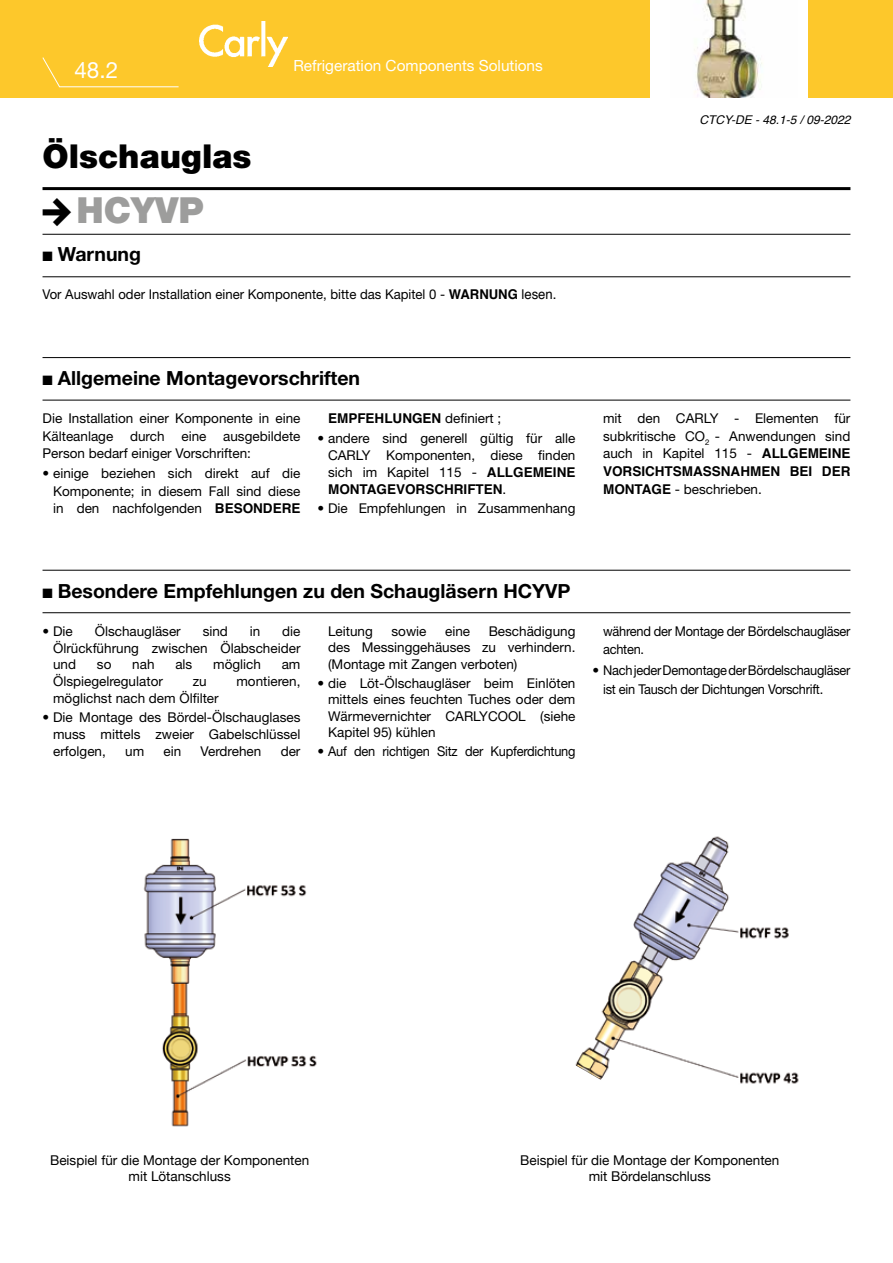
<style>
.page{position:relative;width:893px;height:1263px;background:#fff}
.page>*{position:absolute;margin:0;border:0;box-sizing:border-box;transform-origin:0 0}
.t1{font:900 36px "Helvetica Neue LT Pro";color:#9d9d9c}
.t2{font:900 33px "Helvetica Neue LT Pro";color:#000}
.t3{font:22.5px "Helvetica Neue LT Pro";color:#fff}
.t4{font:700 19.5px "Helvetica Neue LT Pro";color:#000}
.t5{font:15.3px "Helvetica Neue LT Pro";color:#fff}
.t6{font:13.5px/17.7px "Helvetica Neue LT Pro";color:#000;text-align:justify}
.t7{font:13.5px/18.6px "Helvetica Neue LT Pro";letter-spacing:-.02em;color:#000}
.t8{font:13.5px/16.2px "Helvetica Neue";color:#000;text-align:center}
.t9{font:700 13.5px "Helvetica";color:#000}
.t10{font:13.5px/18.6px "Helvetica Neue LT Pro";letter-spacing:-.02em;color:#000;scale:.95 1}
.t11{font:italic 12px "Helvetica";color:#000}
.s1{font-family:"Helvetica";font-weight:700}
.s2{font-family:"Helvetica"}
.s3{font-family:"Helvetica Neue LT Pro";font-weight:400}
</style>
<div class="page">
<div style="left:0;top:0;width:893px;height:98px;background:#fdc82b"></div>
<hr style="left:43px;top:187px;width:807px;height:3px;background:#000">
<hr style="left:43px;top:234px;width:807px;height:1px;background:#000">
<hr style="left:43px;top:276px;width:807px;height:1px;background:#000">
<div style="left:651px;top:0;width:157px;height:101px;background:#fff"></div>
<img style="left:200px;top:21px;width:87px;height:45px">
<svg style="left:42px;top:57px;width:137px;height:31px"></svg>
<img style="left:695px;top:0;width:67px;height:98px">
<img style="left:143px;top:838px;width:174px;height:289px">
<img style="left:603px;top:836px;width:196px;height:248px">
<svg style="left:575px;top:1008px;width:85px;height:76px"></svg>
<hr style="left:43px;top:357px;width:807px;height:1px;background:#000">
<hr style="left:43px;top:400px;width:807px;height:1px;background:#000">
<hr style="left:43px;top:570px;width:807px;height:1px;background:#000">
<hr style="left:43px;top:612px;width:807px;height:1px;background:#000">
<h3 class="t3" style="left:74px;top:56px;width:45px">48.2</h3>
<h2 class="t2" style="left:43px;top:137px;width:210px">Ölschauglas</h2>
<h1 class="t1" style="left:77px;top:188px;width:129px">HCYVP</h1>
<h3 class="t4" style="left:43px;top:242px;width:100px">■ Warnung</h3>
<p class="t5" style="left:293px;top:56px;width:251px">Refrigeration Components Solutions</p>
<p class="t6" style="left:43px;top:285px;width:515px">Vor Auswahl oder Installation einer Komponente, bitte das Kapitel 0 - <span class="s1">WARNUNG</span> <span class="s2">lesen</span>.</p>
<p class="t11" style="left:699px;top:110px;width:152px">CTCY-DE - 48.1-5 / 09-2022</p>
<h3 class="t4" style="left:43px;top:365px;width:319px">■ Allgemeine Montagevorschriften</h3>
<p class="t6" style="left:43px;top:409px;width:259px">Die Installation einer Komponente in eine Kälteanlage durch eine ausgebildete Person bedarf einiger Vorschriften:</p>
<p class="t6" style="left:53px;top:464px;width:249px;text-indent:-11px">• einige beziehen sich direkt auf die Komponente; in diesem Fall sind diese in den nachfolgenden <span class="s1">BESONDERE</span></p>
<p class="t9" style="left:328px;top:408px;width:175px">EMPFEHLUNGEN <span class="s3">definiert ;</span></p>
<p class="t6" style="left:328px;top:429px;width:249px;line-height:17.1px;text-indent:-11px">• andere sind generell gültig für alle CARLY Komponenten, diese finden sich im Kapitel 115 - <span class="s1">ALLGEMEINE</span></p>
<p class="t9" style="left:328px;top:478px;width:180px">MONTAGEVORSCHRIFTEN<span class="s3">.</span></p>
<p class="t6" style="left:317px;top:499px;width:259px">• Die Empfehlungen in Zusammenhang</p>
<p class="t6" style="left:603px;top:409px;width:249px">mit den CARLY - Elementen für subkritische CO<sub>2</sub> - Anwendungen sind auch in Kapitel 115 - <span class="s1">ALLGEMEINE</span></p>
<p class="t9" style="left:603px;top:460px;width:249px">VORSICHTSMASSNAHMEN BEI DER</p>
<p class="t6" style="left:603px;top:479px;width:160px"><span class="s1">MONTAGE</span> - beschrieben.</p>
<h3 class="t4" style="left:43px;top:578px;width:529px">■ Besondere Empfehlungen zu den Schaugläsern HCYVP</h3>
<p class="t6" style="left:43px;top:622px;width:32px">• Die</p>
<p class="t6" style="left:95px;top:622px;width:88px">Ölschaugläser</p>
<p class="t6" style="left:203px;top:622px;width:27px">sind</p>
<p class="t6" style="left:250px;top:622px;width:12px">in</p>
<p class="t6" style="left:53px;top:622px;width:249px;line-height:17px;text-indent:229px">die Ölrückführung zwischen Ölabscheider und</p>
<p class="t6" style="left:97px;top:655px;width:16px">so</p>
<p class="t6" style="left:132px;top:655px;width:24px">nah</p>
<p class="t6" style="left:175px;top:655px;width:18px">als</p>
<p class="t6" style="left:213px;top:655px;width:49px">möglich</p>
<p class="t6" style="left:282px;top:655px;width:20px">am</p>
<p class="t6" style="left:53px;top:672px;width:111px">Ölspiegelregulator</p>
<p class="t6" style="left:193px;top:672px;width:15px">zu</p>
<p class="t6" style="left:236px;top:672px;width:66px">montieren,</p>
<p class="t6" style="left:53px;top:689px;width:167px">möglichst nach dem Ölfilter</p>
<p class="t6" style="left:53px;top:709px;width:249px;line-height:17px;text-indent:-11px">• Die Montage des Bördel-Ölschauglases muss mittels zweier Gabelschlüssel erfolgen,</p>
<p class="t6" style="left:125px;top:742px;width:21px">um</p>
<p class="t6" style="left:164px;top:742px;width:19px">ein</p>
<p class="t6" style="left:201px;top:742px;width:62px">Verdrehen</p>
<p class="t6" style="left:281px;top:742px;width:21px">der</p>
<p class="t6" style="left:328px;top:622px;width:249px;line-height:16.6px;text-indent:161px">Beschädigung des Messinggehäuses zu verhindern. (Montage mit Zangen verboten)</p>
<p class="t6" style="left:328px;top:674px;width:249px;line-height:16.6px;text-indent:-11px">• die Löt-Ölschaugläser beim Einlöten mittels eines feuchten Tuches oder dem Wärmevernichter CARLYCOOL (siehe Kapitel 95) kühlen</p>
<p class="t7" style="left:317px;top:742px;width:259px">• Auf den richtigen Sitz der Kupferdichtung</p>
<p class="t6" style="left:328px;top:622px;width:46px">Leitung</p>
<p class="t6" style="left:391px;top:622px;width:36px">sowie</p>
<p class="t6" style="left:445px;top:622px;width:27px">eine</p>
<p class="t10" style="left:603px;top:621px;width:262px">während der Montage der Bördelschaugläser achten.</p>
<p class="t7" style="left:603px;top:661px;width:249px;text-indent:-11px">• Nach jeder Demontage der Bördelschaugläser ist ein Tausch der Dichtungen Vorschrift.</p>
<p class="t8" style="left:50px;top:1152px;width:261px">Beispiel für die Montage der Komponenten mit Lötanschluss</p>
<p class="t8" style="left:520px;top:1152px;width:261px">Beispiel für die Montage der Komponenten mit Bördelanschluss</p>
</div>
